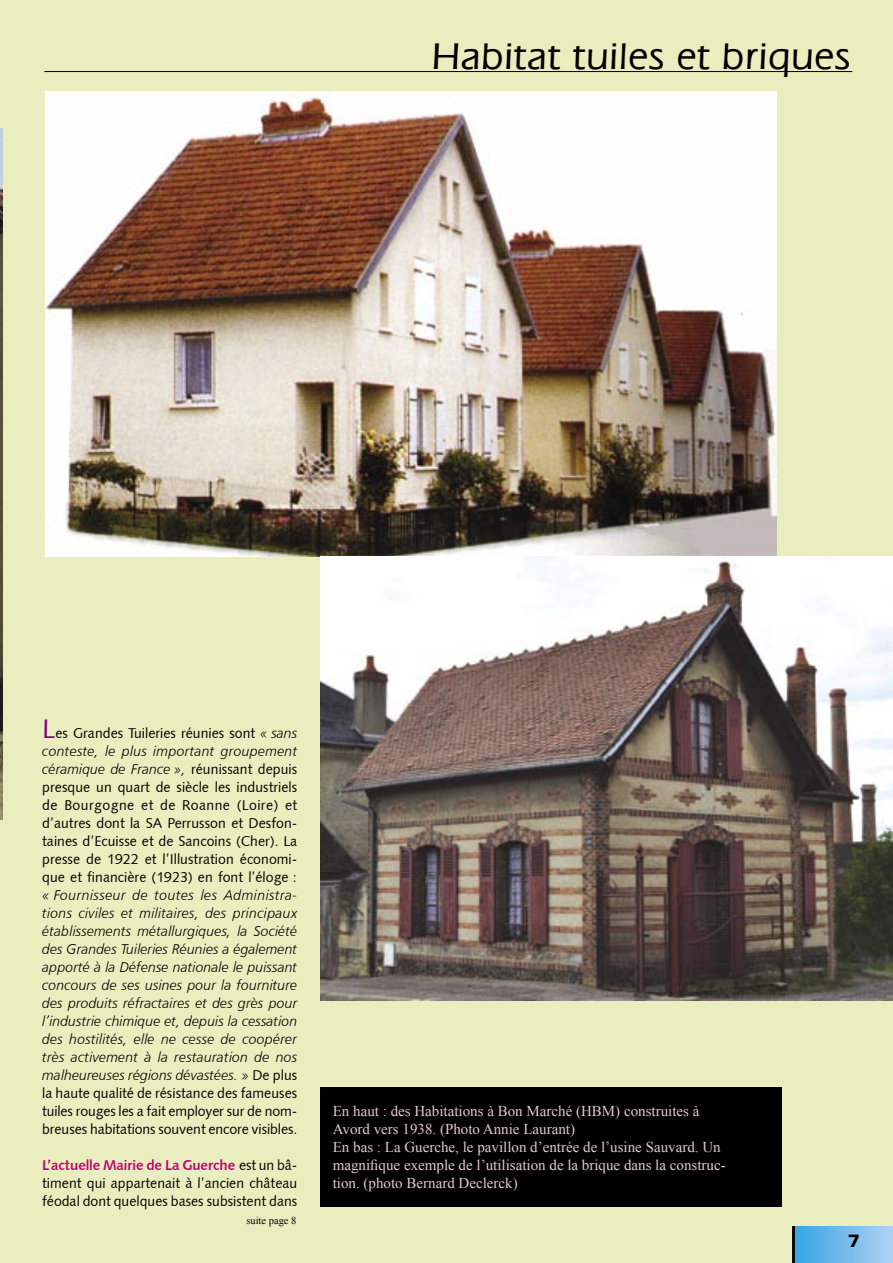
<style>
.page{position:relative;width:893px;height:1263px;background:#eaeebe}
.page>*{position:absolute;margin:0;border:0;box-sizing:border-box;transform-origin:0 0}
.page_intérieure_titre_haut_de_page{font:500 39px "Eras IT Cby BT";letter-spacing:.025em;color:#000}
.Texte{font:18px "USA Black Plain";color:#000}
.légende_blanc{font:15px/18px "Times New Roman";color:#e2c9d2}
.pages_intérieures_texte_article{font:14.25px/18px "Humanist 777 BT Light Italic B";color:#000;text-align:justify}
.pages_intérieures_texte_article-2{font:14.25px/18px "Humanist 531 BT Roman A";color:#000;text-align:justify}
.légende{font:10.5px "Times New Roman";color:#000}
.s1{font-family:"Humanist 531 BT Roman A";font-size:27px;color:#800080}
.s2{font-family:"Humanist 531 BT Roman A"}
.s3{font-family:"Humanist 531 BT Bold A";color:#c10077}
</style>
<div class="page">
<img style="left:45px;top:91px;width:732px;height:465px">
<div style="left:321px;top:1088px;width:461px;height:119px;background:#000"></div>
<img style="left:320px;top:556px;width:573px;height:444px">
<hr style="left:44px;top:71px;width:808px;height:1px;background:#000">
<img style="left:0;top:128px;width:3px;height:691px">
<div style="left:793px;top:1227px;width:100px;height:36px;background:linear-gradient(to right,#34a4e8,#afd1f2)"></div>
<p class="page_intérieure_titre_haut_de_page" style="left:432px;top:33px;width:419px">Habitat tuiles et briques</p>
<p class="pages_intérieures_texte_article" style="left:42px;top:724px;width:257px"><span class="s1">L</span><span class="s2">es Grandes Tuileries réunies sont</span> « sans conteste, le plus important groupement céramique de France », <span class="s2">réunissant depuis presque un quart de siècle les industriels de Bourgogne et de Roanne (Loire) et d’autres dont la SA Perrusson et Desfon&shy;taines d’Ecuisse et de Sancoins (Cher). La presse de 1922 et l’Illustration économi&shy;que et financière (1923) en font l’éloge : </span>« Fournisseur de toutes les Administra&shy;tions civiles et militaires, des principaux établissements métallurgiques, la Société des Grandes Tuileries Réunies a également apporté à la Défense nationale le puissant concours de ses usines pour la fourniture des produits réfractaires et des grès pour l’industrie chimique et, depuis la cessation des hostilités, elle ne cesse de coopérer très activement à la restauration de nos malheureuses régions dévastées. » <span class="s2">De plus la haute qualité de résistance des fameuses tuiles rouges les a fait employer sur de nom&shy;breuses habitations souvent encore visibles.</span></p>
<p class="pages_intérieures_texte_article-2" style="left:42px;top:1156px;width:257px"><span class="s3">L’actuelle Mairie de La Guerche</span> est un bâ&shy;timent qui appartenait à l’ancien château féodal dont quelques bases subsistent dans</p>
<p class="légende" style="left:246px;top:1213px;width:52px">suite page 8</p>
<p class="légende_blanc" style="left:333px;top:1101px;width:368px">En haut : des Habitations à Bon Marché (HBM) construites à<br>Avord vers 1938. (Photo Annie Laurant)</p>
<p class="légende_blanc" style="left:333px;top:1137px;width:394px">En bas : La Guerche, le pavillon d’entrée de l’usine Sauvard. Un magnifique exemple de l’utilisation de la brique dans la construc&shy;tion. (photo Bernard Declerck)</p>
<p class="Texte" style="left:848px;top:1229px;width:14px">7</p>
</div>
